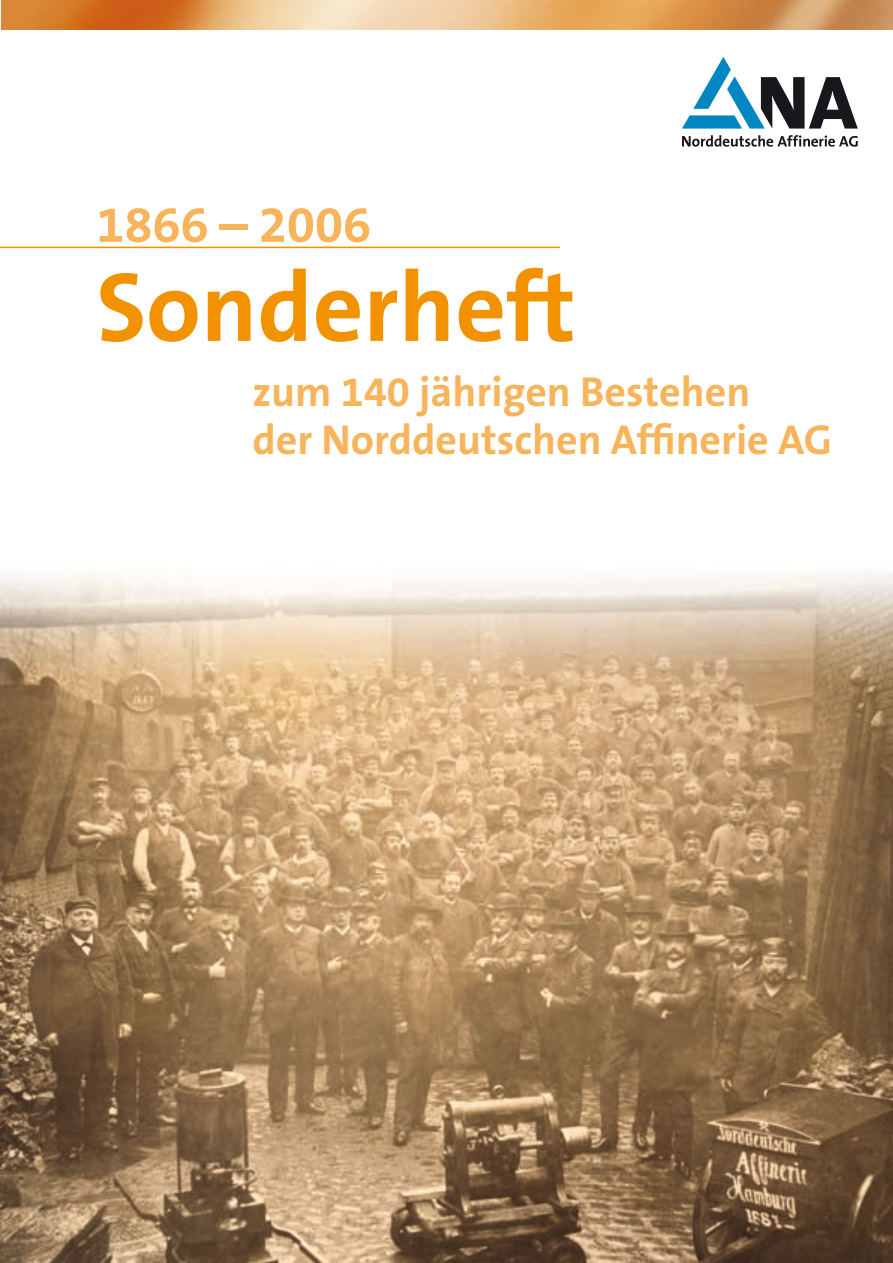
<style>
.page{position:relative;width:893px;height:1263px;background:#fff}
.page>*{position:absolute;margin:0;border:0;box-sizing:border-box;transform-origin:0 0}
.t1{font:700 99px "The Sans B7";color:#f29200}
.t2{font:700 51px "The Sans B7";color:#f8b45b}
.t3{font:700 42px/48px "The Sans B7";color:#f8b45b}
</style>
<div class="page">
<hr style="left:0;top:247px;width:560px;height:1px;background:#f29200">
<img style="left:0;top:572px;width:893px;height:691px">
<img style="left:1px;top:0;width:892px;height:30px">
<svg style="left:682px;top:57px;width:176px;height:72px"></svg>
<svg style="left:682px;top:135px;width:176px;height:12px"></svg>
<p class="t2" style="left:96px;top:197px;width:276px">1866 – 2006</p>
<h1 class="t1" style="left:96px;top:254px;width:481px">Sonderheft</h1>
<p class="t3" style="left:252px;top:369px;width:581px">zum 140 jährigen Bestehen<br>der Norddeutschen Affinerie AG</p>
</div>
